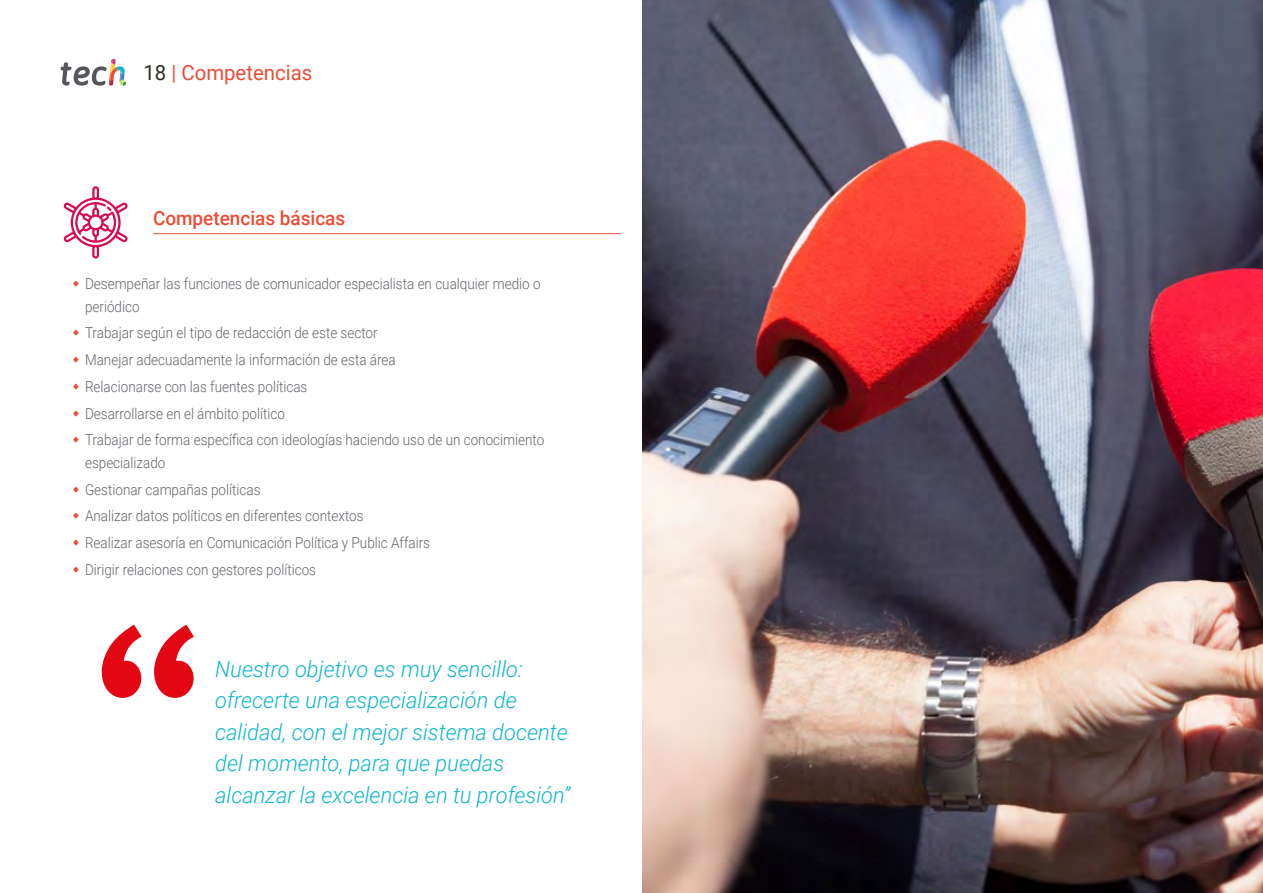
<style>
.page{position:relative;width:1263px;height:893px;background:#fff}
.page>*{position:absolute;margin:0;border:0;box-sizing:border-box;transform-origin:0 0}
.t1{font:italic 300 22.5px/31.5px "Roboto";color:#0fb6cf}
.t2{font:21px "Roboto";color:#e94d35}
.t3{font:500 19.5px "Roboto";color:#e94d35}
.t4{font:300 15px/26.7px "Roboto";color:#61646a;scale:.9 1}
.s1{color:#312e20}
</style>
<div class="page">
<hr style="left:153px;top:233px;width:468px;height:1px;background:#e94d35">
<svg style="left:63px;top:186px;width:65px;height:73px"></svg>
<svg style="left:61px;top:59px;width:65px;height:27px"></svg>
<img style="left:642px;top:0;width:621px;height:893px">
<svg style="left:102px;top:625px;width:92px;height:73px"></svg>
<h2 class="t2" style="left:144px;top:57px;width:170px"><span class="s1">18</span> | Competencias</h2>
<h3 class="t3" style="left:153px;top:205px;width:194px">Competencias básicas</h3>
<p class="t4" style="left:85px;top:272px;width:508px;line-height:22.5px">Desempeñar las funciones de comunicador especialista en cualquier medio o periódico</p>
<p class="t4" style="left:85px;top:319px;width:512px">Trabajar según el tipo de redacción de este sector<br>Manejar adecuadamente la información de esta área<br>Relacionarse con las fuentes políticas<br>Desarrollarse en el ámbito político<br>Trabajar de forma específica con ideologías haciendo uso de un conocimiento</p>
<p class="t4" style="left:85px;top:449px;width:385px">especializado<br>Gestionar campañas políticas<br>Analizar datos políticos en diferentes contextos<br>Realizar asesoría en Comunicación Política y Public Affairs Dirigir relaciones con gestores políticos</p>
<h1 class="t1" style="left:215px;top:652px;width:357px">Nuestro objetivo es muy sencillo: ofrecerte una especialización de calidad, con el mejor sistema docente del momento, para que puedas alcanzar la excelencia en tu profesión”</h1>
</div>
